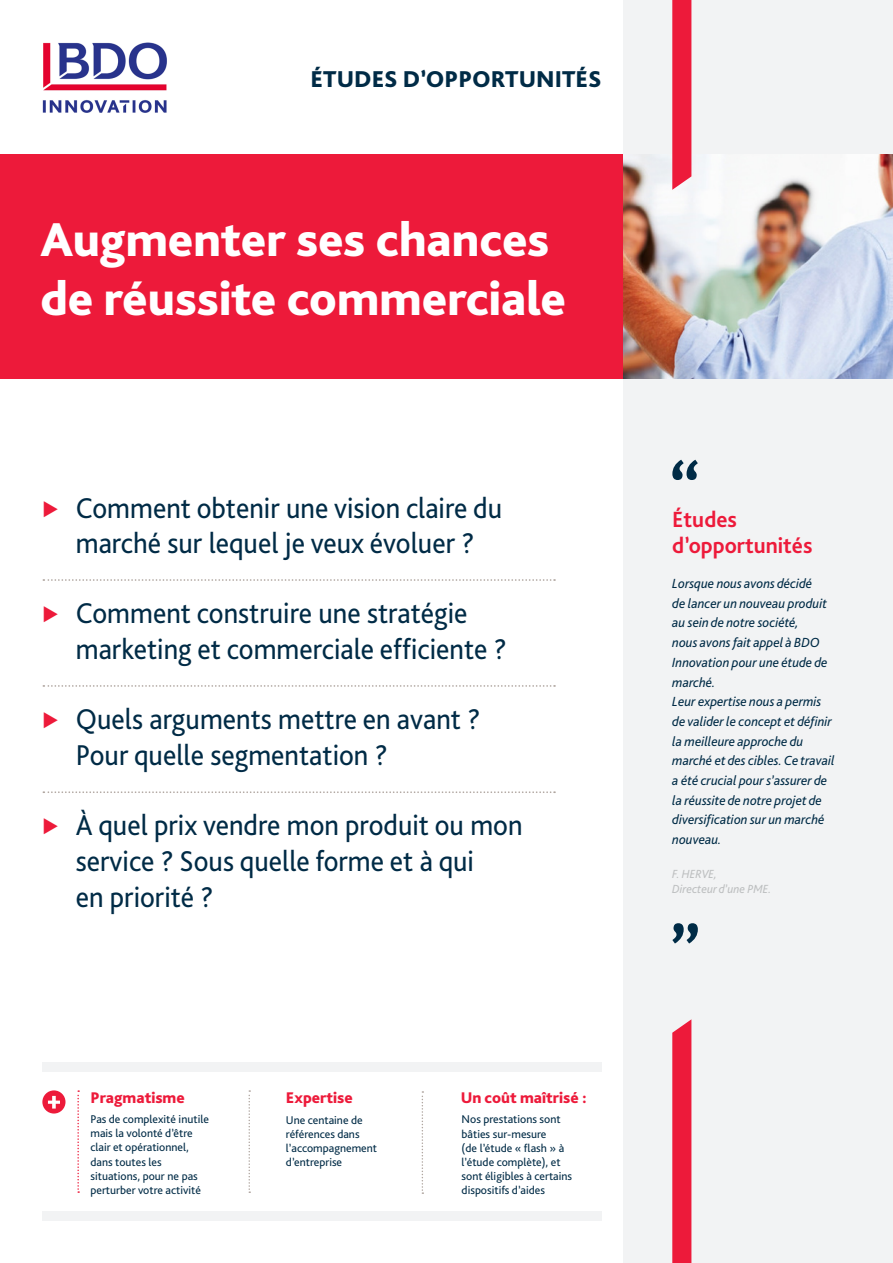
<style>
.page{position:relative;width:893px;height:1263px;background:#fff}
.page>*{position:absolute;margin:0;border:0;box-sizing:border-box;transform-origin:0 0}
.Body_copy{font:800 49.5px/59.4px "Bliss Pro";letter-spacing:-.005em;color:#fff}
.Body_copy-2{font:30px/36px "Bliss Pro";color:#002b46;scale:.94 1}
.Main_heading{font:800 24px "Bliss Pro";color:#002b46}
.Body_copy-3{font:700 23.1px/26.1px "Bliss Pro";color:#ed1a3a}
.t1{font:800 16.2px "Bliss Pro";color:#ed1a3a}
.t2{font:italic 13.8px/19.6px "Bliss Pro";color:#002b46}
.t3{font:italic 12.3px/14.7px "Bliss Pro";color:#bdbfc0}
.t4{font:11.7px/14.1px "Bliss Pro";color:#002b46}
</style>
<div class="page">
<div style="left:0;top:154px;width:636px;height:224px;background:#ed1a3a"></div>
<svg style="left:249px;top:1090px;width:1px;height:103px"></svg>
<svg style="left:77px;top:1090px;width:2px;height:103px"></svg>
<svg style="left:422px;top:1091px;width:1px;height:103px"></svg>
<div style="left:43px;top:1063px;width:559px;height:9px;background:#f2f3f4"></div>
<div style="left:43px;top:1211px;width:559px;height:9px;background:#f2f3f4"></div>
<div style="left:42px;top:1090px;width:24px;height:23px;background:#ed1a3a;border-radius:50%"></div>
<svg style="left:48px;top:1096px;width:12px;height:12px"></svg>
<div style="left:624px;top:0;width:269px;height:1263px;background:#f2f3f4"></div>
<svg style="left:672px;top:1019px;width:19px;height:244px;background:#ed2342"></svg>
<svg style="left:672px;top:923px;width:26px;height:20px"></svg>
<svg style="left:672px;top:460px;width:26px;height:20px"></svg>
<img style="left:624px;top:154px;width:269px;height:224px">
<svg style="left:672px;top:0;width:19px;height:190px;background:#ed2543"></svg>
<img style="left:43px;top:43px;width:124px;height:70px">
<svg style="left:43px;top:685px;width:512px;height:2px"></svg>
<svg style="left:43px;top:579px;width:512px;height:2px"></svg>
<svg style="left:43px;top:791px;width:512px;height:2px"></svg>
<p class="Main_heading" style="left:311px;top:64px;width:293px">ÉTUDES D’OPPORTUNITÉS</p>
<p class="Body_copy" style="left:40px;top:208px;width:527px">Augmenter ses chances de réussite commerciale</p>
<p class="Body_copy-2" style="left:76px;top:490px;width:455px;line-height:34.5px">Comment obtenir une vision claire du marché sur lequel je veux évoluer ?</p>
<p class="Body_copy-2" style="left:76px;top:594px;width:460px">Comment construire une stratégie marketing et commerciale efficiente ?</p>
<p class="Body_copy-2" style="left:76px;top:700px;width:432px">Quels arguments mettre en avant ?<br>Pour quelle segmentation ?</p>
<p class="Body_copy-2" style="left:76px;top:806px;width:477px">À quel prix vendre mon produit ou mon service ? Sous quelle forme et à qui<br>en priorité ?</p>
<p class="t1" style="left:90px;top:1087px;width:96px">Pragmatisme</p>
<p class="t4" style="left:90px;top:1112px;width:120px">Pas de complexité inutile mais la volonté d’être clair et opérationnel, dans toutes les situations, pour ne pas perturber votre activité</p>
<p class="t1" style="left:286px;top:1087px;width:68px">Expertise</p>
<p class="t4" style="left:286px;top:1112px;width:93px">Une centaine de références dans l’accompagnement d’entreprise</p>
<p class="t1" style="left:461px;top:1087px;width:128px">Un coût maîtrisé :</p>
<p class="t4" style="left:462px;top:1112px;width:112px">Nos prestations sont bâties sur-mesure<br>(de l’étude « flash » à l’étude complète), et sont éligibles à certains dispositifs d’aides</p>
<p class="Body_copy-3" style="left:672px;top:506px;width:142px">Études d’opportunités</p>
<p class="t2" style="left:672px;top:573px;width:157px">Lorsque nous avons décidé de lancer un nouveau produit au sein de notre société,<br>nous avons fait appel à BDO<br>Innovation pour une étude de marché.</p>
<p class="t2" style="left:672px;top:691px;width:164px">Leur expertise nous a permis de valider le concept et définir la meilleure approche du marché et des cibles. Ce travail a été crucial pour s’assurer de la réussite de notre projet de diversification sur un marché nouveau.</p>
<p class="t3" style="left:672px;top:867px;width:101px">F. HERVE,<br>Directeur d’une PME.</p>
</div>
